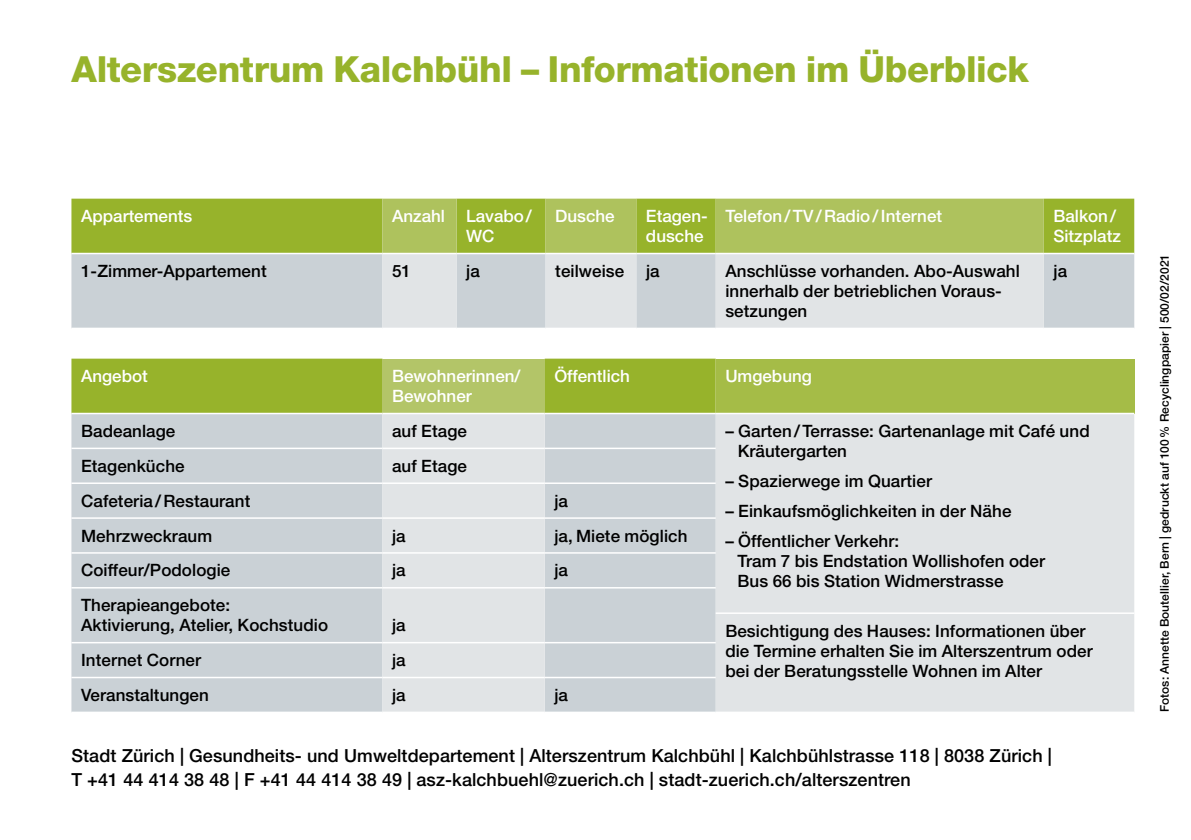
<style>
.page{position:relative;width:1191px;height:840px;background:#fff}
.page>*{position:absolute;margin:0;border:0;box-sizing:border-box;transform-origin:0 0}
.t1{font:800 36px "Helvetica Neue LT Pro";letter-spacing:-.01em;color:#97b32b}
.t2{font:500 18px/24px "Helvetica Neue LT Pro";letter-spacing:.005em;color:#000}
.t3{font:500 17px/20px "Helvetica Neue LT Pro";letter-spacing:.005em;color:#000}
.t4{font:500 17px/20px "Helvetica Neue LT Pro";color:#fff}
.t5{font:500 12px "Helvetica Neue LT Pro";letter-spacing:.005em;color:#000}
</style>
<div class="page">
<div style="left:71px;top:198px;width:1063px;height:54px;background:#97b32b"></div>
<svg style="left:382px;top:198px;width:661px;height:54px"></svg>
<div style="left:71px;top:254px;width:1063px;height:73px;background:#cad1d6"></div>
<svg style="left:382px;top:254px;width:661px;height:73px;fill:#e1e4e6"></svg>
<div style="left:71px;top:358px;width:644px;height:54px;background:#97b32b"></div>
<div style="left:382px;top:358px;width:163px;height:55px;background:#b3c568"></div>
<div style="left:715px;top:358px;width:419px;height:55px;background:#a5bc47"></div>
<div style="left:71px;top:414px;width:311px;height:297px;background:#cad1d6"></div>
<svg style="left:382px;top:414px;width:752px;height:297px;fill:#e1e4e6"></svg>
<hr style="left:382px;top:412px;width:163px;height:2px;background:#fff">
<hr style="left:71px;top:447px;width:311px;height:2px;background:#fff">
<hr style="left:382px;top:447px;width:163px;height:2px;background:#fff">
<hr style="left:71px;top:482px;width:311px;height:1px;background:#fff">
<hr style="left:382px;top:482px;width:163px;height:1px;background:#fff">
<hr style="left:71px;top:517px;width:311px;height:1px;background:#fff">
<hr style="left:382px;top:517px;width:163px;height:1px;background:#fff">
<hr style="left:71px;top:552px;width:311px;height:1px;background:#fff">
<hr style="left:382px;top:552px;width:163px;height:1px;background:#fff">
<hr style="left:71px;top:586px;width:311px;height:2px;background:#fff">
<hr style="left:382px;top:586px;width:163px;height:2px;background:#fff">
<hr style="left:71px;top:641px;width:311px;height:2px;background:#fff">
<hr style="left:382px;top:641px;width:163px;height:2px;background:#fff">
<hr style="left:71px;top:676px;width:311px;height:2px;background:#fff">
<hr style="left:382px;top:676px;width:163px;height:2px;background:#fff">
<hr style="left:715px;top:412px;width:419px;height:2px;background:#fff">
<hr style="left:545px;top:517px;width:170px;height:1px;background:#fff">
<hr style="left:545px;top:552px;width:170px;height:1px;background:#fff">
<hr style="left:545px;top:586px;width:170px;height:2px;background:#fff">
<hr style="left:715px;top:612px;width:419px;height:1px;background:#fff">
<hr style="left:545px;top:641px;width:170px;height:2px;background:#fff">
<hr style="left:545px;top:676px;width:170px;height:2px;background:#fff">
<hr style="left:545px;top:447px;width:170px;height:2px;background:#fff">
<hr style="left:545px;top:482px;width:170px;height:1px;background:#fff">
<h1 class="t1" style="left:71px;top:48px;width:959px">Alterszentrum Kalchbühl – Informationen im Überblick</h1>
<p class="t4" style="left:81px;top:206px;width:113px">Appartements</p>
<p class="t4" style="left:466px;top:206px;width:67px;text-indent:-74px">Anzahl Lavabo/<br>WC</p>
<p class="t4" style="left:555px;top:206px;width:61px">Dusche</p>
<p class="t4" style="left:646px;top:206px;width:62px">Etagen&shy;dusche</p>
<p class="t4" style="left:725px;top:206px;width:218px">Telefon/TV/Radio/Internet</p>
<p class="t4" style="left:1053px;top:206px;width:69px">Balkon/<br>Sitzplatz</p>
<p class="t3" style="left:81px;top:260px;width:187px">1-Zimmer-Appartement</p>
<p class="t3" style="left:392px;top:260px;width:20px">51</p>
<p class="t3" style="left:466px;top:260px;width:15px">ja</p>
<p class="t3" style="left:555px;top:260px;width:71px">teilweise</p>
<p class="t3" style="left:646px;top:260px;width:15px">ja</p>
<p class="t3" style="left:725px;top:260px;width:296px">Anschlüsse vorhanden. Abo-Auswahl innerhalb der betrieblichen Voraus&shy;setzungen</p>
<p class="t3" style="left:1053px;top:260px;width:15px">ja</p>
<p class="t4" style="left:81px;top:365px;width:68px">Angebot</p>
<p class="t4" style="left:392px;top:365px;width:130px">Bewohnerinnen/<br>Bewohner</p>
<p class="t4" style="left:554px;top:365px;width:77px">Öffentlich</p>
<p class="t4" style="left:725px;top:365px;width:88px">Umgebung</p>
<p class="t3" style="left:81px;top:420px;width:96px">Badeanlage</p>
<p class="t3" style="left:392px;top:420px;width:76px">auf Etage</p>
<p class="t3" style="left:737px;top:420px;width:353px;text-indent:-12px">– Garten/Terrasse: Gartenanlage mit Café und<br>Kräutergarten</p>
<p class="t3" style="left:725px;top:470px;width:208px">– Spazierwege im Quartier</p>
<p class="t3" style="left:725px;top:500px;width:287px">– Einkaufsmöglichkeiten in der Nähe</p>
<p class="t3" style="left:737px;top:530px;width:309px;text-indent:-12px">– Öffentlicher Verkehr:<br>Tram 7 bis Endstation Wollishofen oder<br>Bus 66 bis Station Widmerstrasse</p>
<p class="t3" style="left:81px;top:455px;width:105px">Etagenküche</p>
<p class="t3" style="left:392px;top:455px;width:76px">auf Etage</p>
<p class="t3" style="left:81px;top:490px;width:171px">Cafeteria/Restaurant</p>
<p class="t3" style="left:554px;top:490px;width:15px">ja</p>
<p class="t3" style="left:81px;top:525px;width:133px">Mehrzweckraum</p>
<p class="t3" style="left:392px;top:525px;width:15px">ja</p>
<p class="t3" style="left:554px;top:525px;width:135px">ja, Miete möglich</p>
<p class="t3" style="left:81px;top:560px;width:151px">Coiffeur/Podologie</p>
<p class="t3" style="left:392px;top:560px;width:15px">ja</p>
<p class="t3" style="left:554px;top:560px;width:15px">ja</p>
<p class="t3" style="left:81px;top:594px;width:249px">Therapieangebote:<br>Aktivierung, Atelier, Kochstudio</p>
<p class="t3" style="left:392px;top:614px;width:15px">ja</p>
<p class="t3" style="left:725px;top:620px;width:369px">Besichtigung des Hauses: Informationen über die Termine erhalten Sie im Alterszentrum oder bei der Beratungsstelle Wohnen im Alter</p>
<p class="t3" style="left:81px;top:649px;width:122px">Internet Corner</p>
<p class="t3" style="left:392px;top:649px;width:15px">ja</p>
<p class="t3" style="left:81px;top:684px;width:129px">Veranstaltungen</p>
<p class="t3" style="left:392px;top:684px;width:15px">ja</p>
<p class="t3" style="left:554px;top:684px;width:15px">ja</p>
<p class="t2" style="left:71px;top:742px;width:982px">Stadt Zürich | Gesundheits- und Umweltdepartement | Alterszentrum Kalchbühl | Kalchbühlstrasse 118 | 8038 Zürich |<br>T +41 44 414 38 48 | F +41 44 414 38 49 | asz-kalchbuehl@zuerich.ch | stadt-zuerich.ch/alterszentren</p>
<p class="t5" style="left:1157px;top:711px;width:459px;rotate:-90deg">Fotos: Annette Boutellier, Bern | gedruckt auf 100% Recyclingpapier | 500/02/2021</p>
</div>
